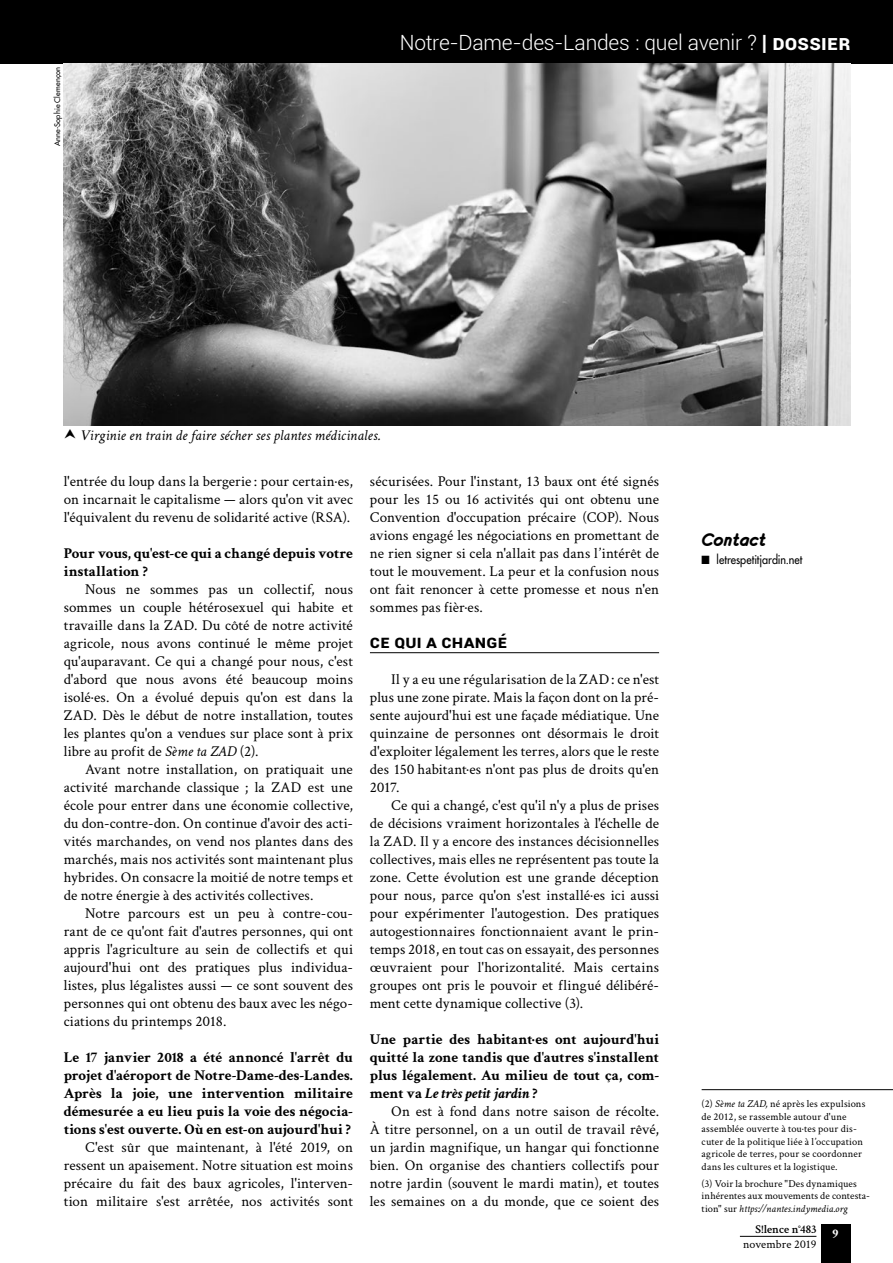
<style>
.page{position:relative;width:893px;height:1263px;background:#fff}
.page>*{position:absolute;margin:0;border:0;box-sizing:border-box;transform-origin:0 0}
.t1{font:300 21px "Roboto";letter-spacing:-.01em;color:#fff}
.Titre{font:19.5px "Eurofurencebolditalic";letter-spacing:-.01em;color:#000}
.Sous-titre{font:700 18px "Roboto";letter-spacing:.005em;color:#000}
.Texte{font:15px/18px "Crimson";letter-spacing:.005em;color:#000;text-align:justify}
.Question{font:700 15px/18px "Crimson";letter-spacing:-.005em;color:#000;text-align:justify}
.t2{font:italic 15px "Crimson";color:#000}
.t3{font:700 13.5px "Crimson";color:#fff}
.t4{font:12px "Futura";color:#000;scale:.9 1}
.t5{font:600 12px "Crimson";color:#000}
.t6{font:12px "Crimson";letter-spacing:.005em;color:#000}
.Notes_droite{font:10.5px/12.6px "Crimson";letter-spacing:.015em;color:#000}
.D_R__noir{font:7.5px "Futura";letter-spacing:.015em;color:#000}
.s1{font-weight:700}
.s2{font-style:italic}
</style>
<div class="page">
<hr style="left:740px;top:1236px;width:76px;height:1px;background:#000">
<div style="left:821px;top:1225px;width:29px;height:38px;background:#000"></div>
<div style="left:0;top:0;width:893px;height:64px;background:#000"></div>
<hr style="left:370px;top:652px;width:289px;height:1px;background:#000">
<hr style="left:702px;top:1089px;width:191px;height:1px;background:#000">
<img style="left:64px;top:64px;width:786px;height:361px">
<p class="D_R__noir" style="left:53px;top:146px;width:81px;rotate:-90deg">Anne-Sophie Clemençon</p>
<p class="t1" style="left:400px;top:28px;width:452px">Notre-Dame-des-Landes : quel avenir ? <span class="s1">| Dossier</span></p>
<p class="t2" style="left:80px;top:427px;width:301px">Virginie en train de faire sécher ses plantes médicinales.</p>
<p class="Texte" style="left:64px;top:472px;width:291px">l'entrée du loup dans la bergerie : pour certain·es, on incarnait le capitalisme — alors qu'on vit avec l'équivalent du revenu de solidarité active (RSA).</p>
<p class="Question" style="left:64px;top:544px;width:291px">Pour vous, qu'est-ce qui a changé depuis votre installation ?</p>
<p class="Texte" style="left:64px;top:580px;width:291px;text-indent:21px">Nous ne sommes pas un collectif, nous sommes un couple hétérosexuel qui habite et travaille dans la ZAD. Du côté de notre activité agricole, nous avons continué le même projet qu'auparavant. Ce qui a changé pour nous, c'est d'abord que nous avons été beaucoup moins isolé·es. On a évolué depuis qu'on est dans la ZAD. Dès le début de notre installation, toutes les plantes qu'on a vendues sur place sont à prix libre au profit de <span class="s2">Sème ta ZAD</span> (2).</p>
<p class="Texte" style="left:64px;top:760px;width:291px;text-indent:21px">Avant notre installation, on pratiquait une activité marchande classique ; la ZAD est une école pour entrer dans une économie collective, du don-contre-don. On continue d'avoir des acti&shy;vités marchandes, on vend nos plantes dans des marchés, mais nos activités sont maintenant plus hybrides. On consacre la moitié de notre temps et de notre énergie à des activités collectives.</p>
<p class="Texte" style="left:64px;top:904px;width:291px;text-indent:21px">Notre parcours est un peu à contre-cou&shy;rant de ce qu'ont fait d'autres personnes, qui ont appris l'agriculture au sein de collectifs et qui aujourd'hui ont des pratiques plus individua&shy;listes, plus légalistes aussi — ce sont souvent des personnes qui ont obtenu des baux avec les négo&shy;ciations du printemps 2018.</p>
<p class="Question" style="left:64px;top:1048px;width:291px">Le 17 janvier 2018 a été annoncé l'arrêt du projet d'aéroport de Notre-Dame-des-Landes.<br>Après la joie, une intervention militaire démesurée a eu lieu puis la voie des négocia&shy;tions s'est ouverte. Où en est-on aujourd'hui ?</p>
<p class="Texte" style="left:64px;top:1138px;width:291px;text-indent:21px">C'est sûr que maintenant, à l'été 2019, on ressent un apaisement. Notre situation est moins précaire du fait des baux agricoles, l'interven&shy;tion militaire s'est arrêtée, nos activités sont</p>
<p class="Texte" style="left:370px;top:472px;width:291px">sécurisées. Pour l'instant, 13 baux ont été signés pour les 15 ou 16 activités qui ont obtenu une Convention d'occupation précaire (COP). Nous avions engagé les négociations en promettant de ne rien signer si cela n'allait pas dans l’intérêt de tout le mouvement. La peur et la confusion nous ont fait renoncer à cette promesse et nous n'en sommes pas fièr·es.</p>
<p class="Sous-titre" style="left:370px;top:629px;width:139px">Ce qui a changé</p>
<p class="Texte" style="left:370px;top:670px;width:291px;text-indent:21px">Il y a eu une régularisation de la ZAD : ce n'est plus une zone pirate. Mais la façon dont on la pré&shy;sente aujourd'hui est une façade médiatique. Une quinzaine de personnes ont désormais le droit d'exploiter légalement les terres, alors que le reste des 150 habitant·es n'ont pas plus de droits qu'en 2017.</p>
<p class="Texte" style="left:370px;top:796px;width:291px;text-indent:21px">Ce qui a changé, c'est qu'il n'y a plus de prises de décisions vraiment horizontales à l'échelle de la ZAD. Il y a encore des instances décisionnelles collectives, mais elles ne représentent pas toute la zone. Cette évolution est une grande déception pour nous, parce qu'on s'est installé·es ici aussi pour expérimenter l'autogestion. Des pratiques autogestionnaires fonctionnaient avant le prin&shy;temps 2018, en tout cas on essayait, des personnes œuvraient pour l'horizontalité. Mais certains groupes ont pris le pouvoir et flingué délibéré&shy;ment cette dynamique collective (3).</p>
<p class="Question" style="left:370px;top:1030px;width:291px">Une partie des habitant·es ont aujourd'hui quitté la zone tandis que d'autres s'installent plus légalement. Au milieu de tout ça, com&shy;ment va <span class="s2">Le très petit jardin</span> ?</p>
<p class="Texte" style="left:370px;top:1102px;width:291px;text-indent:21px">On est à fond dans notre saison de récolte.<br>À titre personnel, on a un outil de travail rêvé, un jardin magnifique, un hangar qui fonctionne bien. On organise des chantiers collectifs pour notre jardin (souvent le mardi matin), et toutes les semaines on a du monde, que ce soient des</p>
<p class="Titre" style="left:702px;top:530px;width:66px">Contact</p>
<p class="t4" style="left:702px;top:552px;width:114px">■ letrespetitjardin.net</p>
<p class="Notes_droite" style="left:702px;top:1097px;width:165px">(2) <span class="s2">Sème ta ZAD,</span> né après les expulsions de 2012, se rassemble autour d'une assemblée ouverte à tou·tes pour dis&shy;cuter de la politique liée à l’occupation agricole de terres, pour se coordonner dans les cultures et la logistique.</p>
<p class="Notes_droite" style="left:702px;top:1177px;width:170px">(3) Voir la brochure "Des dynamiques inhérentes aux mouvements de contesta&shy;tion" sur <span class="s2">https://nantes.indymedia.org</span></p>
<p class="t5" style="left:756px;top:1221px;width:62px">S!lence n°483</p>
<p class="t6" style="left:743px;top:1235px;width:75px">novembre 2019</p>
<p class="t3" style="left:833px;top:1226px;width:7px">9</p>
</div>
